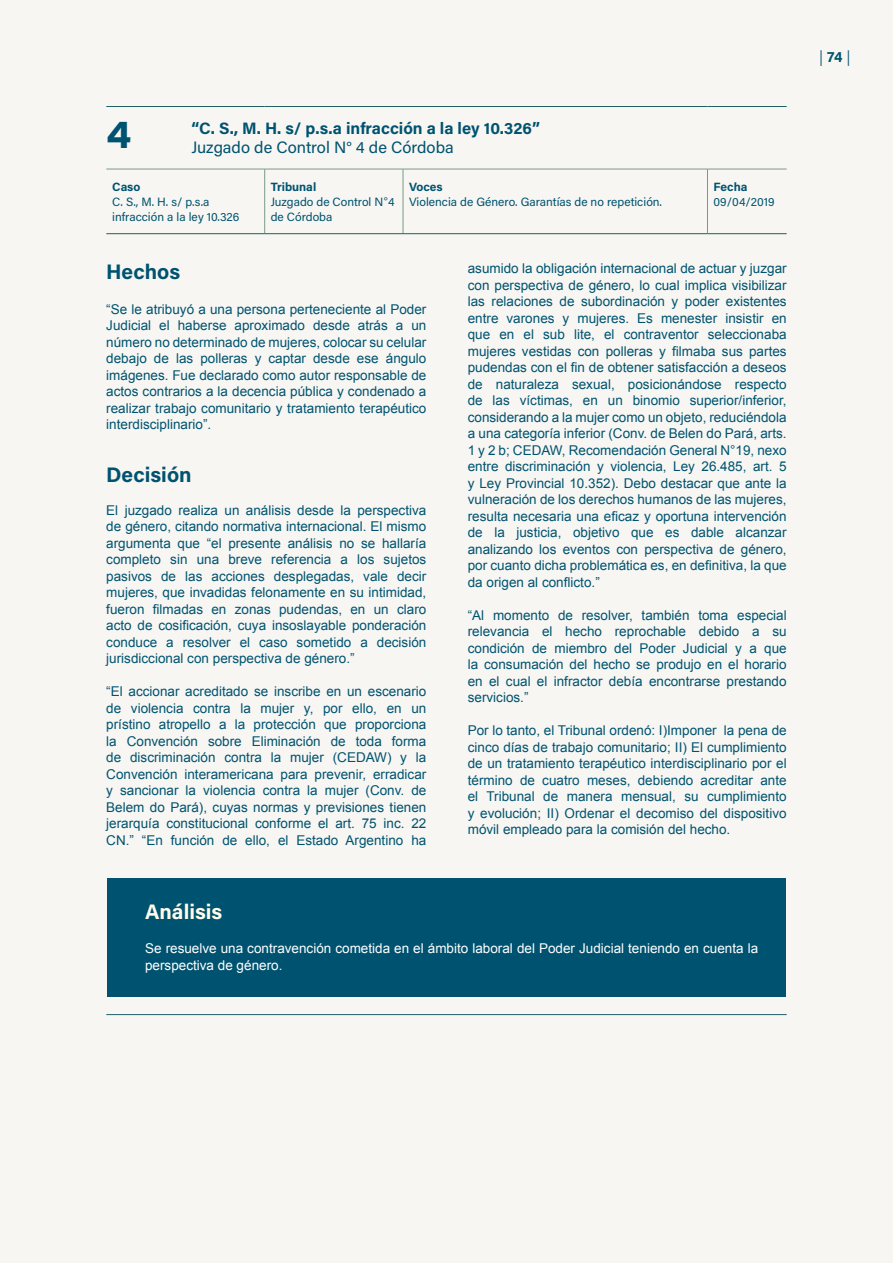
<style>
.page{position:relative;width:893px;height:1263px;background:#f7f6f2}
.page>*{position:absolute;margin:0;border:0;box-sizing:border-box;transform-origin:0 0}
.t1{font:39px "Acumin Variable Concept";color:#005370}
.t2{font:21px "Acumin Variable Concept";letter-spacing:.055em;color:#005370}
.t3{font:21px "Acumin Variable Concept";letter-spacing:.055em;color:#fffaea}
.t4{font:16.5px/19.8px "Acumin Variable Concept";letter-spacing:.02em;color:#005370}
.t5{font:15px "Acumin Variable Concept";color:#005370}
.t6{font:13.5px/16.5px "Arial";color:#005370;text-align:justify}
.t7{font:13.5px/16.5px "Arial";color:#fff}
.t8{font:12px/15px "Acumin Variable Concept";letter-spacing:.02em;color:#005370}
.t9{font:12px/15px "Acumin Variable Concept";letter-spacing:.04em;color:#005370}
.s1{font-family:"Arial"}
</style>
<div class="page">
<hr style="left:106px;top:169px;width:159px;height:1px;background:#779b85">
<hr style="left:265px;top:169px;width:138px;height:1px;background:#779b85">
<hr style="left:264px;top:169px;width:1px;height:64px;background:#779b85">
<hr style="left:403px;top:169px;width:304px;height:1px;background:#779b85">
<hr style="left:403px;top:169px;width:1px;height:64px;background:#779b85">
<hr style="left:707px;top:169px;width:80px;height:1px;background:#779b85">
<hr style="left:707px;top:169px;width:1px;height:64px;background:#779b85">
<hr style="left:106px;top:106px;width:159px;height:1px;background:#1d6066">
<hr style="left:265px;top:106px;width:138px;height:1px;background:#1d6066">
<hr style="left:403px;top:106px;width:304px;height:1px;background:#1d6066">
<hr style="left:707px;top:106px;width:80px;height:1px;background:#1d6066">
<hr style="left:106px;top:233px;width:159px;height:1px;background:#1d6066">
<hr style="left:265px;top:233px;width:138px;height:1px;background:#1d6066">
<hr style="left:403px;top:233px;width:304px;height:1px;background:#1d6066">
<hr style="left:707px;top:233px;width:80px;height:1px;background:#1d6066">
<div style="left:107px;top:878px;width:679px;height:118px;background:#005370"></div>
<hr style="left:106px;top:1014px;width:681px;height:1px;background:#1d6066">
<p class="t4" style="left:191px;top:117px;width:347px">“C. S., M. H. s/ p.s.a infracción a la ley 10.326”<br>Juzgado de Control N° 4 de Córdoba</p>
<p class="t8" style="left:112px;top:178px;width:128px">Caso<br>C. S., M. H. s/ p.s.a infracción a la ley 10.326</p>
<p class="t8" style="left:271px;top:178px;width:125px">Tribunal<br>Juzgado de Control N<span class="s1">°</span>4 de Córdoba</p>
<p class="t8" style="left:409px;top:178px;width:254px">Voces<br>Violencia de Género. Garantías de no repetición.</p>
<p class="t9" style="left:713px;top:178px;width:63px">Fecha<br>09/04/2019</p>
<h1 class="t1" style="left:106px;top:107px;width:22px">4</h1>
<h2 class="t2" style="left:106px;top:257px;width:74px">Hechos</h2>
<p class="t6" style="left:106px;top:301px;width:322px">“Se le atribuyó a una persona perteneciente al Poder Judicial el haberse aproximado desde atrás a un número no determinado de mujeres, colocar su celular debajo de las polleras y captar desde ese ángulo imágenes. Fue declarado como autor responsable de actos contrarios a la decencia pública y condenado a realizar trabajo comunitario y tratamiento terapéutico interdisciplinario”.</p>
<h2 class="t2" style="left:106px;top:460px;width:86px">Decisión</h2>
<p class="t6" style="left:106px;top:502px;width:322px">El juzgado realiza un análisis desde la perspectiva de género, citando normativa internacional. El mismo argumenta que “el presente análisis no se hallaría completo sin una breve referencia a los sujetos pasivos de las acciones desplegadas, vale decir mujeres, que invadidas felonamente en su intimidad, fueron filmadas en zonas pudendas, en un claro acto de cosificación, cuya insoslayable ponderación conduce a resolver el caso sometido a decisión jurisdiccional con perspectiva de género.”</p>
<p class="t6" style="left:106px;top:683px;width:322px">“El accionar acreditado se inscribe en un escenario de violencia contra la mujer y, por ello, en un prístino atropello a la protección que proporciona la Convención sobre Eliminación de toda forma de discriminación contra la mujer (CEDAW) y la Convención interamericana para prevenir, erradicar y sancionar la violencia contra la mujer (Conv. de Belem do Pará), cuyas normas y previsiones tienen jerarquía constitucional conforme el art. 75 inc. 22<br>CN.” “En función de ello, el Estado Argentino ha</p>
<p class="t6" style="left:468px;top:261px;width:320px">asumido la obligación internacional de actuar y juzgar con perspectiva de género, lo cual implica visibilizar las relaciones de subordinación y poder existentes entre varones y mujeres. Es menester insistir en que en el sub lite, el contraventor seleccionaba mujeres vestidas con polleras y filmaba sus partes pudendas con el fin de obtener satisfacción a deseos de naturaleza sexual, posicionándose respecto de las víctimas, en un binomio superior/inferior, considerando a la mujer como un objeto, reduciéndola a una categoría inferior (Conv. de Belen do Pará, arts.<br>1 y 2 b; CEDAW, Recomendación General N°19, nexo entre discriminación y violencia, Ley 26.485, art. 5 y Ley Provincial 10.352). Debo destacar que ante la vulneración de los derechos humanos de las mujeres, resulta necesaria una eficaz y oportuna intervención de la justicia, objetivo que es dable alcanzar analizando los eventos con perspectiva de género, por cuanto dicha problemática es, en definitiva, la que da origen al conflicto.”</p>
<p class="t6" style="left:468px;top:607px;width:320px">“Al momento de resolver, también toma especial relevancia el hecho reprochable debido a su condición de miembro del Poder Judicial y a que la consumación del hecho se produjo en el horario en el cual el infractor debía encontrarse prestando servicios.”</p>
<p class="t6" style="left:468px;top:722px;width:320px">Por lo tanto, el Tribunal ordenó: I)Imponer la pena de cinco días de trabajo comunitario; II) El cumplimiento de un tratamiento terapéutico interdisciplinario por el término de cuatro meses, debiendo acreditar ante el Tribunal de manera mensual, su cumplimiento y evolución; II) Ordenar el decomiso del dispositivo móvil empleado para la comisión del hecho.</p>
<h2 class="t3" style="left:145px;top:897px;width:77px">Análisis</h2>
<p class="t7" style="left:145px;top:940px;width:615px">Se resuelve una contravención cometida en el ámbito laboral del Poder Judicial teniendo en cuenta la perspectiva de género.</p>
<p class="t5" style="left:819px;top:47px;width:33px">| 74 |</p>
</div>
